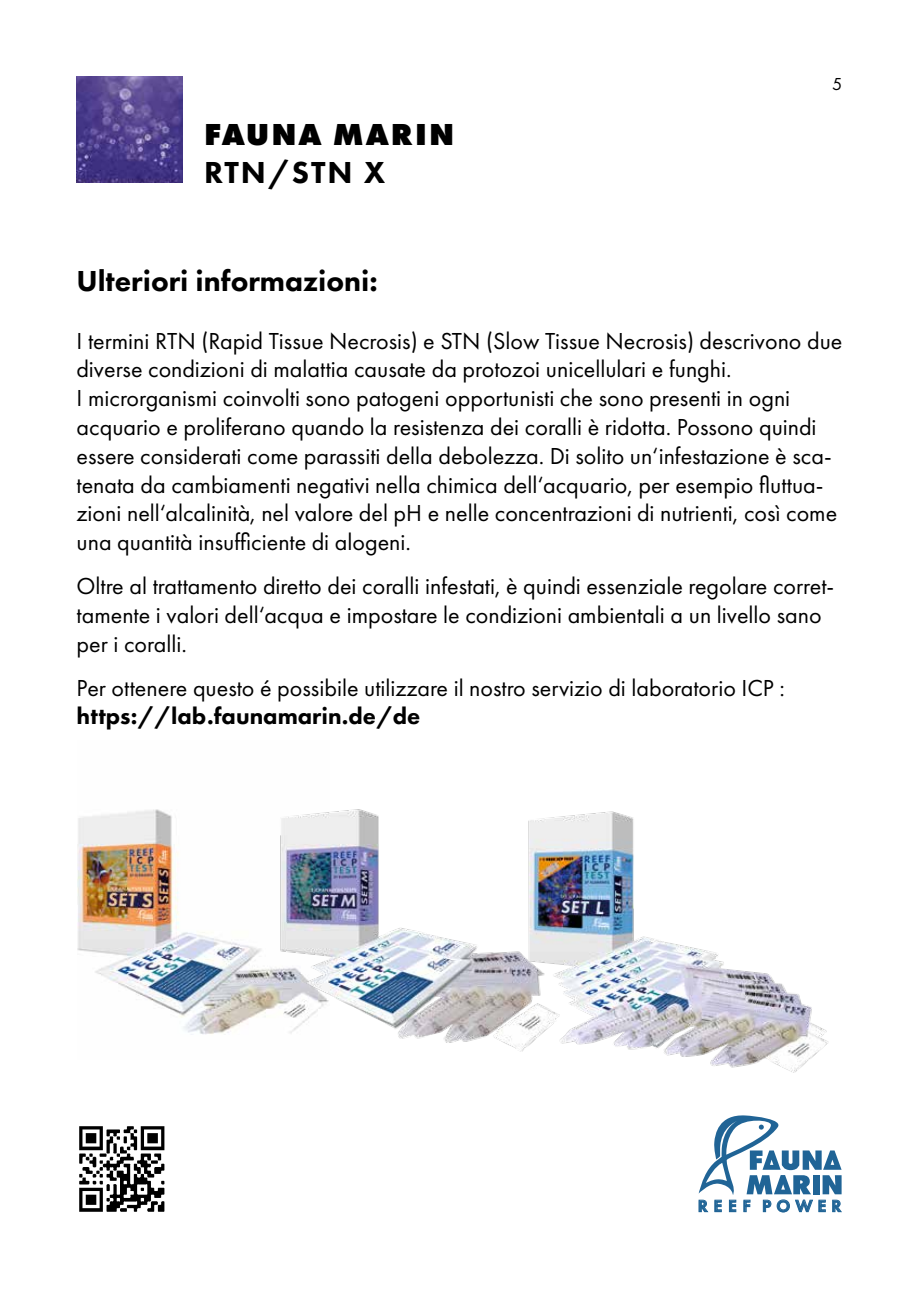
<style>
.page{position:relative;width:919px;height:1289px;background:#fff}
.page>*{position:absolute;margin:0;border:0;box-sizing:border-box;transform-origin:0 0}
.t1{font:800 31.5px "Futura PT";letter-spacing:.06em;color:#000}
.t2{font:800 31.5px "Futura PT";letter-spacing:.06em;color:#000}
.t3{font:800 30px "Futura PT";color:#000}
.t4{font:24px/28.8px "Futura PT";color:#000}
.t5{font:800 24px "Futura PT";color:#000}
.t6{font:18px "Futura PT";color:#000}
.t7{font:600 17.25px "Futura PT";letter-spacing:.31em;color:#206496}
</style>
<div class="page">
<img style="left:78px;top:809px;width:185px;height:226px">
<img style="left:263px;top:809px;width:248px;height:237px">
<img style="left:511px;top:811px;width:317px;height:262px">
<svg style="left:698px;top:1115px;width:143px;height:79px"></svg>
<img style="left:77px;top:77px;width:106px;height:106px">
<img style="left:79px;top:1126px;width:86px;height:86px">
<h1 class="t1" style="left:204px;top:115px;width:251px">FAUNA MARIN</h1>
<h1 class="t2" style="left:204px;top:153px;width:183px">RTN/STN X</h1>
<p class="t6" style="left:832px;top:74px;width:12px">5</p>
<p class="t3" style="left:77px;top:262px;width:303px">Ulteriori informazioni:</p>
<p class="t4" style="left:77px;top:326px;width:767px">I termini RTN (Rapid Tissue Necrosis) e STN (Slow Tissue Necrosis) descrivono due diverse condizioni di malattia causate da protozoi unicellulari e funghi.<br>I microrganismi coinvolti sono patogeni opportunisti che sono presenti in ogni acquario e proliferano quando la resistenza dei coralli è ridotta. Possono quindi essere considerati come parassiti della debolezza. Di solito un‘infestazione è sca&shy;tenata da cambiamenti negativi nella chimica dell‘acquario, per esempio fluttua&shy;zioni nell‘alcalinità, nel valore del pH e nelle concentrazioni di nutrienti, così come una quantità insufficiente di alogeni.</p>
<p class="t4" style="left:77px;top:571px;width:759px">Oltre al trattamento diretto dei coralli infestati, è quindi essenziale regolare corret&shy;tamente i valori dell‘acqua e impostare le condizioni ambientali a un livello sano per i coralli.</p>
<p class="t4" style="left:77px;top:673px;width:709px">Per ottenere questo é possibile utilizzare il nostro servizio di laboratorio ICP :</p>
<p class="t5" style="left:77px;top:701px;width:345px">https://lab.faunamarin.de/de</p>
<p class="t7" style="left:697px;top:1195px;width:145px">REEF POWER</p>
</div>
